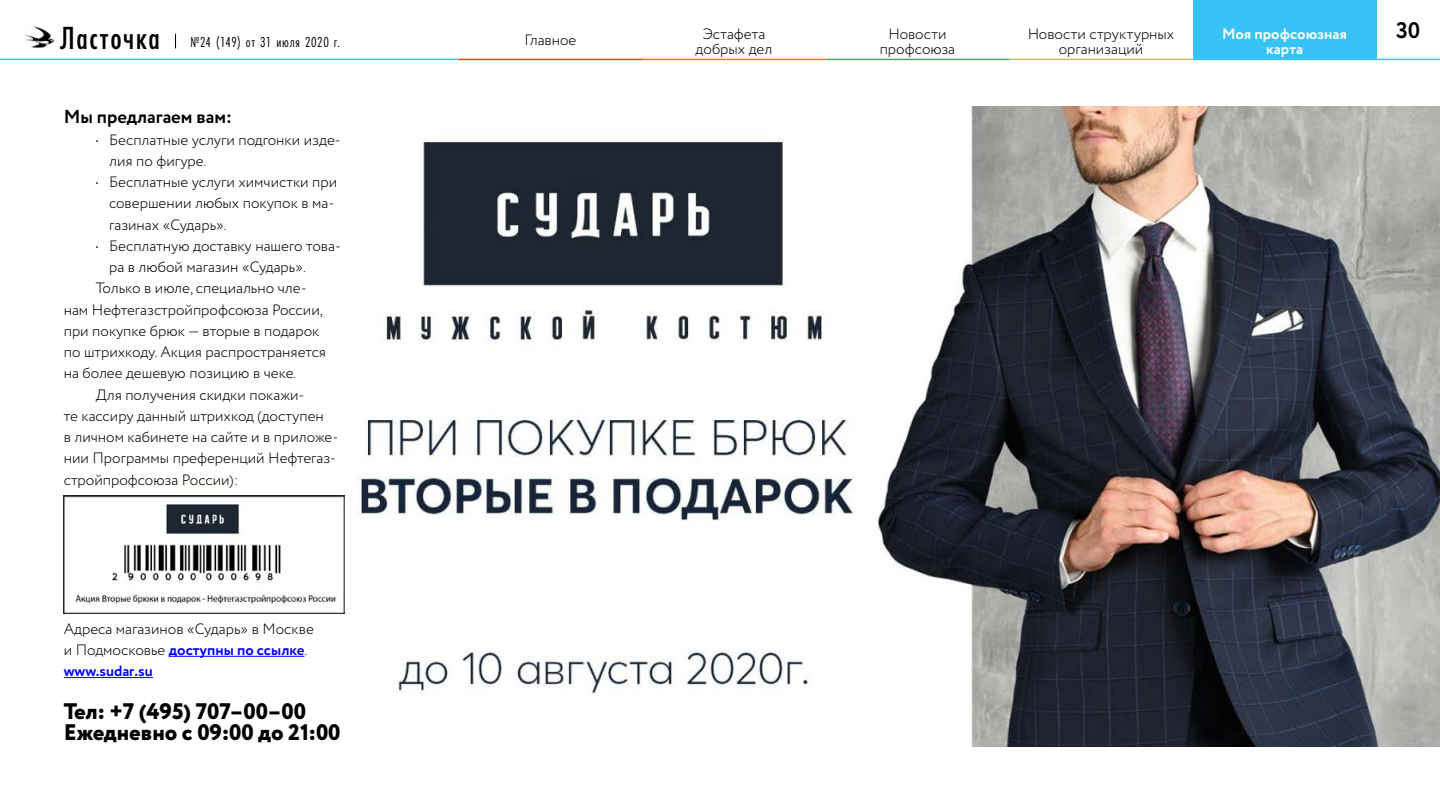
<style>
.page{position:relative;width:1440px;height:810px;background:#fff}
.page>*{position:absolute;margin:0;border:0;box-sizing:border-box;transform-origin:0 0}
._0_1_First{font:800 22.5px "Circe";color:#000}
.t1{font:700 22.5px "Circe";color:#000}
.PodZag{font:700 18.75px "Circe";color:#000}
._0_1_First-2{font:300 15px/21.2px "Circe";color:#000}
.t2{font:15px "Futura PT Cond";letter-spacing:.04em;color:#000}
.t3{font:700 15px/15px "Circe";color:#fff;text-align:center}
._0_1_First-3{font:700 15px "Circe";color:#00f}
.s1{font-weight:500;font-size:33.22px}
.s2{font-weight:700;color:#00f}
</style>
<div class="page">
<svg style="left:175px;top:34px;width:1px;height:14px"></svg>
<img style="left:25px;top:26px;width:29px;height:22px">
<hr style="left:1009px;top:59px;width:184px;height:1px;background:#c8c800">
<hr style="left:642px;top:59px;width:184px;height:1px;background:#ff7828">
<hr style="left:826px;top:59px;width:183px;height:1px;background:#4baa64">
<hr style="left:0;top:59px;width:459px;height:1px;background:#37c3f5">
<hr style="left:1377px;top:59px;width:63px;height:1px;background:#37c3f5">
<div style="left:1193px;top:0;width:184px;height:60px;background:#37c3f5"></div>
<hr style="left:459px;top:59px;width:183px;height:1px;background:#ff400d">
<hr style="left:169px;top:656px;width:135px;height:1px;background:#00f">
<hr style="left:64px;top:677px;width:89px;height:1px;background:#00f">
<img style="left:358px;top:106px;width:1082px;height:640px">
<img style="left:64px;top:495px;width:280px;height:118px">
<p class="t2" style="left:60px;top:33px;width:281px"><span class="s1">Ласточка</span> №24 (149) от 31 июля 2020 г.</p>
<p class="_0_1_First-2" style="left:1028px;top:23px;width:148px">Новости структурных</p>
<h1 class="t1" style="left:1396px;top:15px;width:26px">30</h1>
<p class="_0_1_First-2" style="left:696px;top:27px;width:78px;line-height:15px;text-align:center">Эстафета добрых дел</p>
<p class="_0_1_First-2" style="left:880px;top:27px;width:77px;line-height:15px;text-align:center">Новости профсоюза</p>
<p class="t3" style="left:1222px;top:27px;width:126px">Моя профсоюзная карта</p>
<p class="_0_1_First-2" style="left:524px;top:29px;width:54px">Главное</p>
<p class="_0_1_First-2" style="left:1059px;top:38px;width:86px">организаций</p>
<p class="PodZag" style="left:64px;top:104px;width:170px">Мы предлагаем вам:</p>
<p class="_0_1_First-2" style="left:109px;top:129px;width:233px;text-indent:-14px">• Бесплатные услуги подгонки изде&shy;лия по фигуре.</p>
<p class="_0_1_First-2" style="left:109px;top:172px;width:230px;text-indent:-14px">• Бесплатные услуги химчистки при совершении любых покупок в ма&shy;газинах «Сударь».</p>
<p class="_0_1_First-2" style="left:109px;top:236px;width:233px;text-indent:-14px">• Бесплатную доставку нашего това&shy;ра в любой магазин «Сударь».</p>
<p class="_0_1_First-2" style="left:64px;top:278px;width:264px;text-indent:32px">Только в июле, специально чле&shy;нам Нефтегазстройпрофсоюза России, при покупке брюк — вторые в подарок по штрихкоду. Акция распространяется на более дешевую позицию в чеке.</p>
<p class="_0_1_First-2" style="left:64px;top:384px;width:276px;text-indent:32px">Для получения скидки покажи-<br>те кассиру данный штрихкод (доступен<br>в личном кабинете на сайте и в приложе&shy;нии Программы преференций Нефтегаз&shy;стройпрофсоюза России):</p>
<p class="_0_1_First-2" style="left:64px;top:618px;width:252px">Адреса магазинов «Сударь» в Москве и Подмосковье <span class="s2">доступны по ссылке</span>.</p>
<p class="_0_1_First-3" style="left:64px;top:661px;width:91px">www.sudar.su</p>
<p class="_0_1_First" style="left:64px;top:696px;width:244px">Тел: +7 (495) 707–00–00</p>
<p class="_0_1_First" style="left:64px;top:717px;width:278px">Ежедневно с 09:00 до 21:00</p>
</div>
